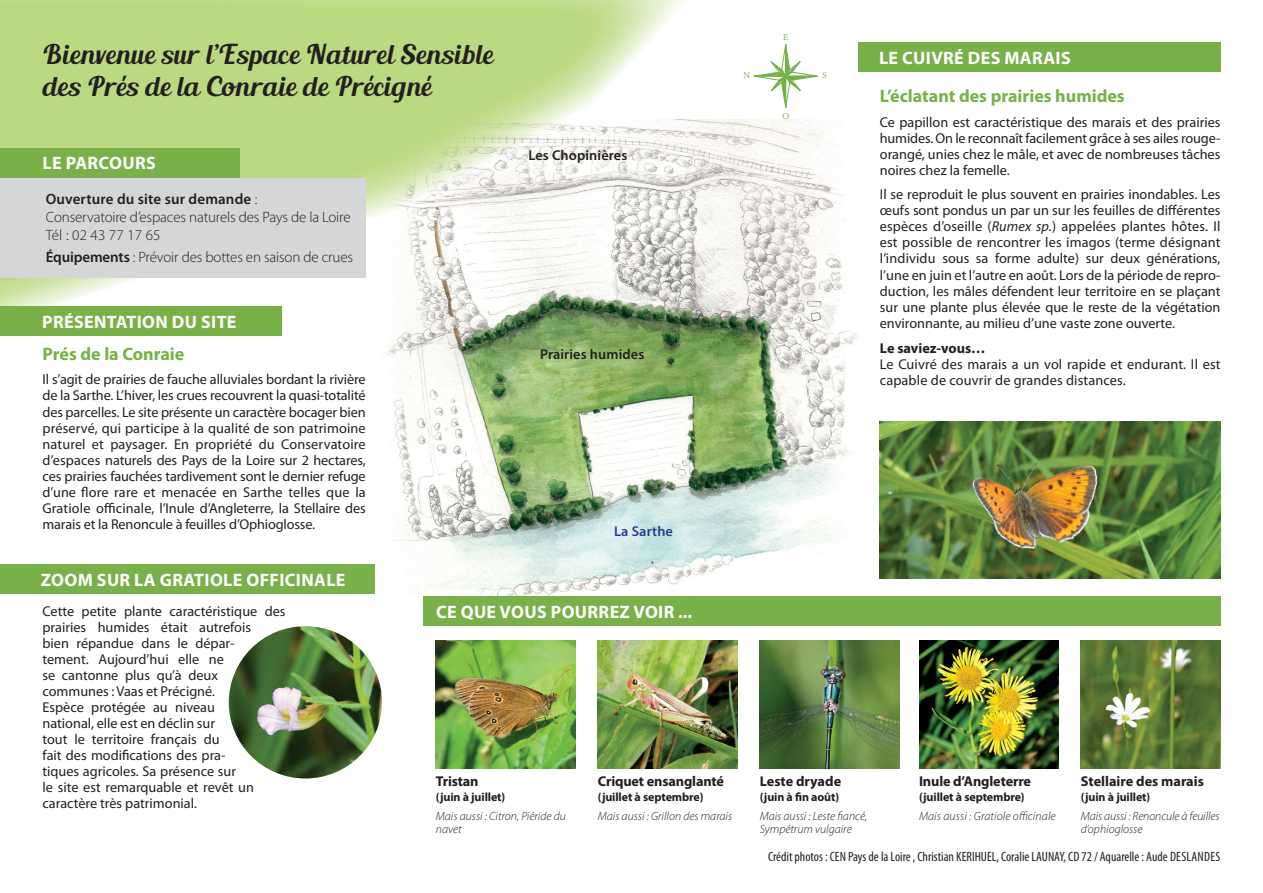
<style>
.page{position:relative;width:1263px;height:893px;background:#fff}
.page>*{position:absolute;margin:0;border:0;box-sizing:border-box;transform-origin:0 0}
.t1{font:27px/32.4px "Blenda Script";letter-spacing:.02em;color:#231f20}
.t2{font:700 18px "Myriad Pro";letter-spacing:.02em;color:#fff}
.t3{font:700 18px "Myriad Pro";color:#77b148}
.t4{font:300 15px/18px "Myriad Pro";letter-spacing:-.01em;color:#231f20}
.t5{font:14.25px/16px "Myriad Pro";color:#231f20;text-align:justify}
.t6{font:700 14.25px "Myriad Pro";letter-spacing:-.01em;color:#231f20}
.t7{font:600 14.25px "Myriad Pro";letter-spacing:.01em;color:#231f20}
.t8{font:600 14.25px "Myriad Pro";letter-spacing:.01em;color:#253f8e}
.t9{font:condensed 13.5px "Myriad Pro";color:#231f20}
.t10{font:italic 300 12px/13.5px "Myriad Pro";color:#231f20}
.t11{font:700 12px "Myriad Pro";letter-spacing:-.01em;color:#231f20}
.t12{font:9px "Minion Pro";color:#77b148}
.s1{font-weight:600}
.s2{font-style:italic}
</style>
<div class="page">
<img style="left:374px;top:119px;width:484px;height:477px">
<svg style="left:0;top:0;width:721px;height:372px"></svg>
<div style="left:0;top:306px;width:281px;height:30px;background:#77b148"></div>
<div style="left:0;top:564px;width:374px;height:30px;background:#77b148"></div>
<div style="left:0;top:148px;width:239px;height:30px;background:#77b148"></div>
<div style="left:423px;top:596px;width:797px;height:30px;background:#77b148"></div>
<div style="left:0;top:178px;width:366px;height:99px;background:#d5d6d8"></div>
<img style="left:436px;top:641px;width:139px;height:128px">
<img style="left:919px;top:641px;width:139px;height:128px">
<img style="left:760px;top:641px;width:139px;height:128px">
<img style="left:598px;top:641px;width:139px;height:128px">
<img style="left:1081px;top:641px;width:139px;height:128px">
<svg style="left:754px;top:44px;width:63px;height:64px"></svg>
<div style="left:858px;top:43px;width:362px;height:29px;background:#77b148"></div>
<img style="left:229px;top:626px;width:153px;height:152px;border-radius:76px">
<img style="left:880px;top:422px;width:340px;height:157px">
<h1 class="t1" style="left:43px;top:40px;width:451px">Bienvenue sur l’Espace Naturel Sensible des Prés de la Conraie de Précigné</h1>
<p class="t2" style="left:43px;top:152px;width:115px">LE PARCOURS</p>
<p class="t4" style="left:46px;top:190px;width:306px"><span class="s1">Ouverture du site sur demande</span> :<br>Conservatoire d’espaces naturels des Pays de la Loire<br>Tél : 02 43 77 17 65</p>
<p class="t4" style="left:46px;top:248px;width:309px"><span class="s1">Équipements</span> : Prévoir des bottes en saison de crues</p>
<p class="t2" style="left:42px;top:310px;width:196px">PRÉSENTATION DU SITE</p>
<p class="t3" style="left:43px;top:342px;width:143px">Prés de la Conraie</p>
<p class="t5" style="left:43px;top:371px;width:325px">Il s’agit de prairies de fauche alluviales bordant la rivière de la Sarthe. L’hiver, les crues recouvrent la quasi-totalité des parcelles. Le site présente un caractère bocager bien préservé, qui participe à la qualité de son patrimoine naturel et paysager. En propriété du Conservatoire d’espaces naturels des Pays de la Loire sur 2 hectares, ces prairies fauchées tardivement sont le dernier refuge d’une flore rare et menacée en Sarthe telles que la Gratiole officinale, l’Inule d’Angleterre, la Stellaire des marais et la Renoncule à feuilles d’Ophioglosse.</p>
<p class="t2" style="left:41px;top:568px;width:306px">ZOOM SUR LA GRATIOLE OFFICINALE</p>
<p class="t7" style="left:528px;top:146px;width:101px">Les Chopinières</p>
<p class="t7" style="left:540px;top:346px;width:106px">Prairies humides</p>
<p class="t8" style="left:614px;top:522px;width:60px">La Sarthe</p>
<p class="t12" style="left:743px;top:69px;width:8px">N</p>
<p class="t12" style="left:783px;top:31px;width:7px">E</p>
<p class="t12" style="left:782px;top:111px;width:8px">O</p>
<p class="t12" style="left:822px;top:69px;width:6px">S</p>
<p class="t2" style="left:879px;top:46px;width:193px">LE CUIVRÉ DES MARAIS</p>
<p class="t3" style="left:880px;top:84px;width:246px">L’éclatant des prairies humides</p>
<p class="t5" style="left:880px;top:114px;width:342px">Ce papillon est caractéristique des marais et des prairies humides. On le reconnaît facilement grâce à ses ailes rouge&shy;orangé, unies chez le mâle, et avec de nombreuses tâches noires chez la femelle.</p>
<p class="t5" style="left:880px;top:186px;width:342px">Il se reproduit le plus souvent en prairies inondables. Les œufs sont pondus un par un sur les feuilles de différentes espèces d’oseille (<span class="s2">Rumex sp.</span>) appelées plantes hôtes. Il est possible de rencontrer les imagos (terme désignant l’individu sous sa forme adulte) sur deux générations, l’une en juin et l’autre en août. Lors de la période de repro&shy;duction, les mâles défendent leur territoire en se plaçant sur une plante plus élevée que le reste de la végétation environnante, au milieu d’une vaste zone ouverte.</p>
<p class="t6" style="left:880px;top:339px;width:107px">Le saviez-vous…</p>
<p class="t5" style="left:880px;top:356px;width:342px">Le Cuivré des marais a un vol rapide et endurant. Il est capable de couvrir de grandes distances.</p>
<p class="t5" style="left:43px;top:602px;width:245px;text-align:left">Cette petite plante caractéristique des prairies humides était autrefois<br>bien répandue dans le dépar-<br>tement. Aujourd’hui elle ne<br>se cantonne plus qu’à deux communes : Vaas et Précigné.<br>Espèce protégée au niveau<br>national, elle est en déclin sur<br>tout le territoire français du<br>fait des modifications des pra-<br>tiques agricoles. Sa présence sur<br>le site est remarquable et revêt un caractère très patrimonial.</p>
<p class="t2" style="left:436px;top:600px;width:258px">CE QUE VOUS POURREZ VOIR ...</p>
<p class="t6" style="left:436px;top:772px;width:44px">Tristan</p>
<p class="t6" style="left:598px;top:772px;width:128px">Criquet ensanglanté</p>
<p class="t6" style="left:760px;top:772px;width:83px">Leste dryade</p>
<p class="t6" style="left:919px;top:772px;width:114px">Inule d’Angleterre</p>
<p class="t6" style="left:1081px;top:772px;width:125px">Stellaire des marais</p>
<p class="t11" style="left:436px;top:789px;width:71px">(juin à juillet)</p>
<p class="t11" style="left:598px;top:789px;width:107px">(juillet à septembre)</p>
<p class="t11" style="left:760px;top:789px;width:81px">(juin à fin août)</p>
<p class="t11" style="left:919px;top:789px;width:107px">(juillet à septembre)</p>
<p class="t11" style="left:1081px;top:789px;width:71px">(juin à juillet)</p>
<p class="t10" style="left:436px;top:809px;width:131px">Mais aussi : Citron, Piéride du navet</p>
<p class="t10" style="left:760px;top:809px;width:109px">Mais aussi : Leste fiancé,</p>
<p class="t10" style="left:919px;top:809px;width:138px">Mais aussi : Gratiole officinale</p>
<p class="t10" style="left:1081px;top:809px;width:140px">Mais aussi : Renoncule à feuilles d’ophioglosse</p>
<p class="t10" style="left:598px;top:809px;width:136px">Mais aussi : Grillon des marais</p>
<p class="t10" style="left:760px;top:822px;width:94px">Sympétrum vulgaire</p>
<p class="t9" style="left:768px;top:848px;width:454px">Crédit photos : CEN Pays de la Loire , Christian KERIHUEL, Coralie LAUNAY, CD 72 / Aquarelle : Aude DESLANDES</p>
</div>
